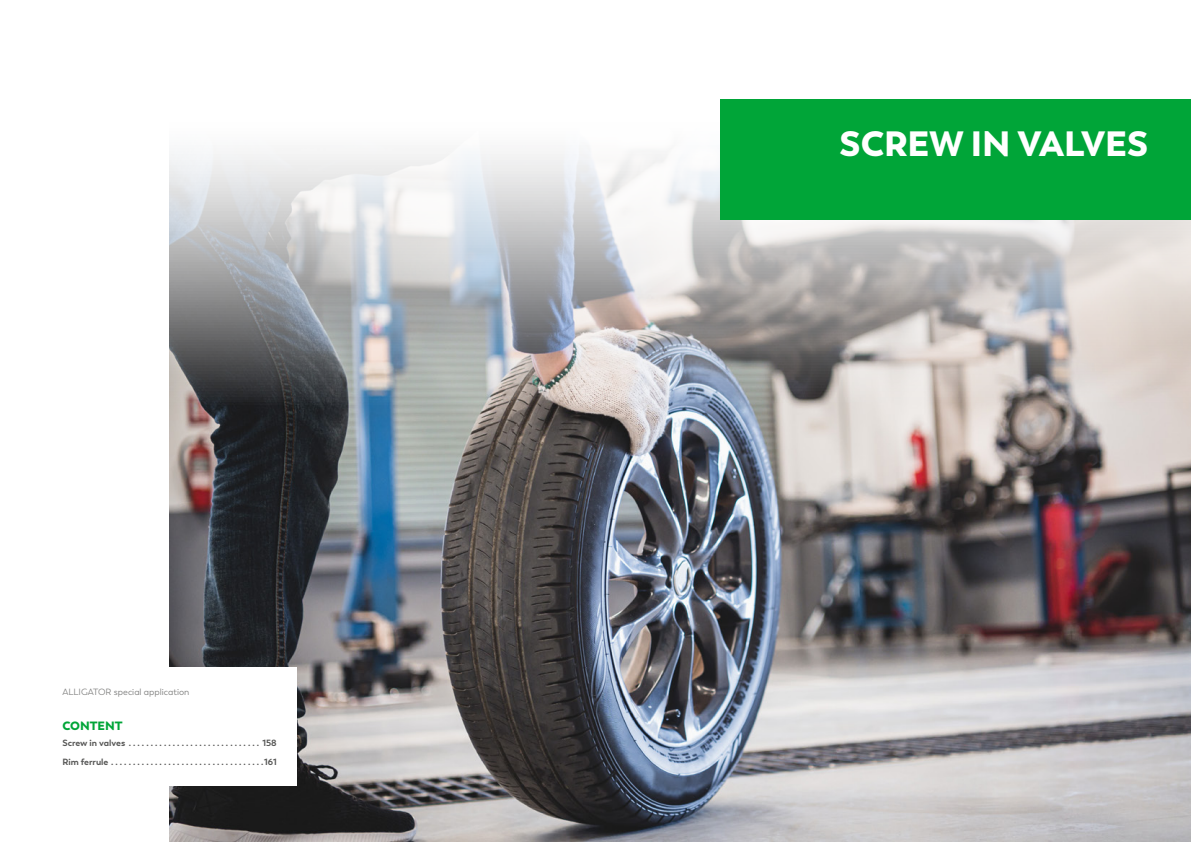
<style>
.page{position:relative;width:1191px;height:842px;background:#fff}
.page>*{position:absolute;margin:0;border:0;box-sizing:border-box;transform-origin:0 0}
.t1{font:900 35px "Trenda";color:#fff}
.t2{font:900 12px "Trenda";color:#00a538}
.t3{font:700 9px/19.3px "Trenda";color:#575756}
.t4{font:9px "Trenda";color:#7e7e7d}
</style>
<div class="page">
<img style="left:170px;top:151px;width:1021px;height:691px">
<div style="left:43px;top:667px;width:254px;height:118px;background:#fff"></div>
<div style="left:720px;top:99px;width:471px;height:121px;background:#00a538"></div>
<p class="t4" style="left:62px;top:687px;width:129px">ALLIGATOR special application</p>
<h2 class="t2" style="left:62px;top:718px;width:62px">CONTENT</h2>
<p class="t3" style="left:62px;top:733px;width:216px">Screw in valves . . . . . . . . . . . . . . . . . . . . . . . . . . . . . . 158<br>Rim ferrule . . . . . . . . . . . . . . . . . . . . . . . . . . . . . . . . . . 161</p>
<h1 class="t1" style="left:839px;top:121px;width:310px">SCREW IN VALVES</h1>
</div>
